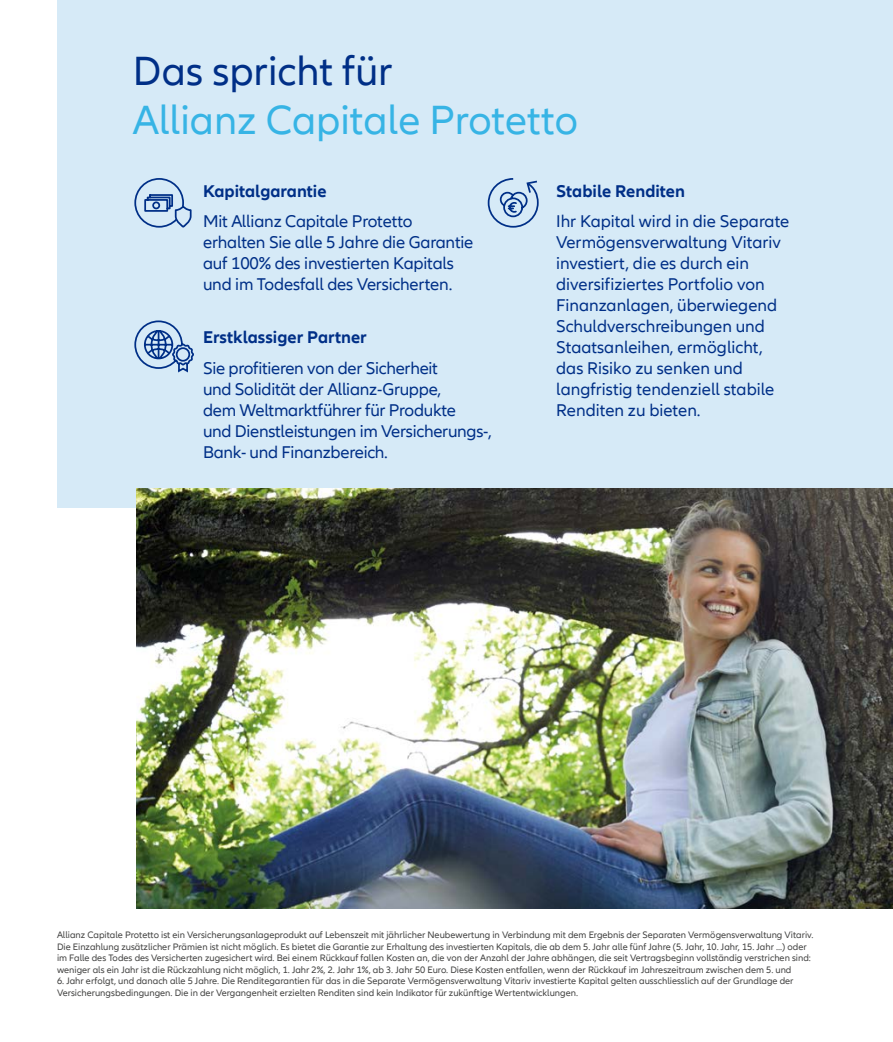
<style>
.page{position:relative;width:893px;height:1042px;background:#fff}
.page>*{position:absolute;margin:0;border:0;box-sizing:border-box;transform-origin:0 0}
.t1{font:42px "Allianz Neo";color:#37b4e5}
.t2{font:42px "Allianz Neo";color:#002f87}
.t3{font:17.5px/21px "Allianz Neo";letter-spacing:-.01em;color:#002f87}
.t4{font:700 17.5px "Allianz Neo";color:#002f87}
.t5{font:9.62px/11.5px "Allianz Neo";color:#424241}
</style>
<div class="page">
<div style="left:57px;top:0;width:836px;height:507px;background:#d6eaf7"></div>
<svg style="left:487px;top:178px;width:52px;height:50px"></svg>
<svg style="left:134px;top:320px;width:60px;height:53px"></svg>
<svg style="left:134px;top:178px;width:58px;height:50px"></svg>
<img style="left:137px;top:489px;width:756px;height:420px">
<h1 class="t2" style="left:133px;top:47px;width:261px">Das spricht für</h1>
<h1 class="t1" style="left:133px;top:96px;width:447px">Allianz Capitale Protetto</h1>
<h2 class="t4" style="left:203px;top:181px;width:125px">Kapitalgarantie</h2>
<h2 class="t4" style="left:556px;top:181px;width:130px">Stabile Renditen</h2>
<p class="t3" style="left:556px;top:211px;width:235px">Ihr Kapital wird in die Separate<br>Vermögensverwaltung Vitariv investiert, die es durch ein diversifiziertes Portfolio von<br>Finanzanlagen, überwiegend<br>Schuldverschreibungen und<br>Staatsanleihen, ermöglicht, das Risiko zu senken und langfristig tendenziell stabile<br>Renditen zu bieten.</p>
<h2 class="t3" style="left:203px;top:211px;width:272px">Mit Allianz Capitale Protetto erhalten Sie alle 5 Jahre die Garantie auf 100% des investierten Kapitals und im Todesfall des Versicherten.</h2>
<h2 class="t4" style="left:203px;top:327px;width:165px">Erstklassiger Partner</h2>
<h2 class="t3" style="left:203px;top:358px;width:290px">Sie profitieren von der Sicherheit<br>und Solidität der Allianz-Gruppe,<br>dem Weltmarktführer für Produkte<br>und Dienstleistungen im Versicherungs-, Bank- und Finanzbereich.</h2>
<p class="t5" style="left:57px;top:929px;width:758px">Allianz Capitale Protetto ist ein Versicherungsanlageprodukt auf Lebenszeit mit jährlicher Neubewertung in Verbindung mit dem Ergebnis der Separaten Vermögensverwaltung Vitariv.<br>Die Einzahlung zusätzlicher Prämien ist nicht möglich. Es bietet die Garantie zur Erhaltung des investierten Kapitals, die ab dem 5. Jahr alle fünf Jahre (5. Jahr, 10. Jahr, 15. Jahr ...) oder im Falle des Todes des Versicherten zugesichert wird. Bei einem Rückkauf fallen Kosten an, die von der Anzahl der Jahre abhängen, die seit Vertragsbeginn vollständig verstrichen sind: weniger als ein Jahr ist die Rückzahlung nicht möglich, 1. Jahr 2%, 2. Jahr 1%, ab 3. Jahr 50 Euro. Diese Kosten entfallen, wenn der Rückkauf im Jahreszeitraum zwischen dem 5. und</p>
<p class="t5" style="left:57px;top:975px;width:738px">6. Jahr erfolgt, und danach alle 5 Jahre. Die Renditegarantien für das in die Separate Vermögensverwaltung Vitariv investierte Kapital gelten ausschliesslich auf der Grundlage der<br>Versicherungsbedingungen. Die in der Vergangenheit erzielten Renditen sind kein Indikator für zukünftige Wertentwicklungen.</p>
</div>
